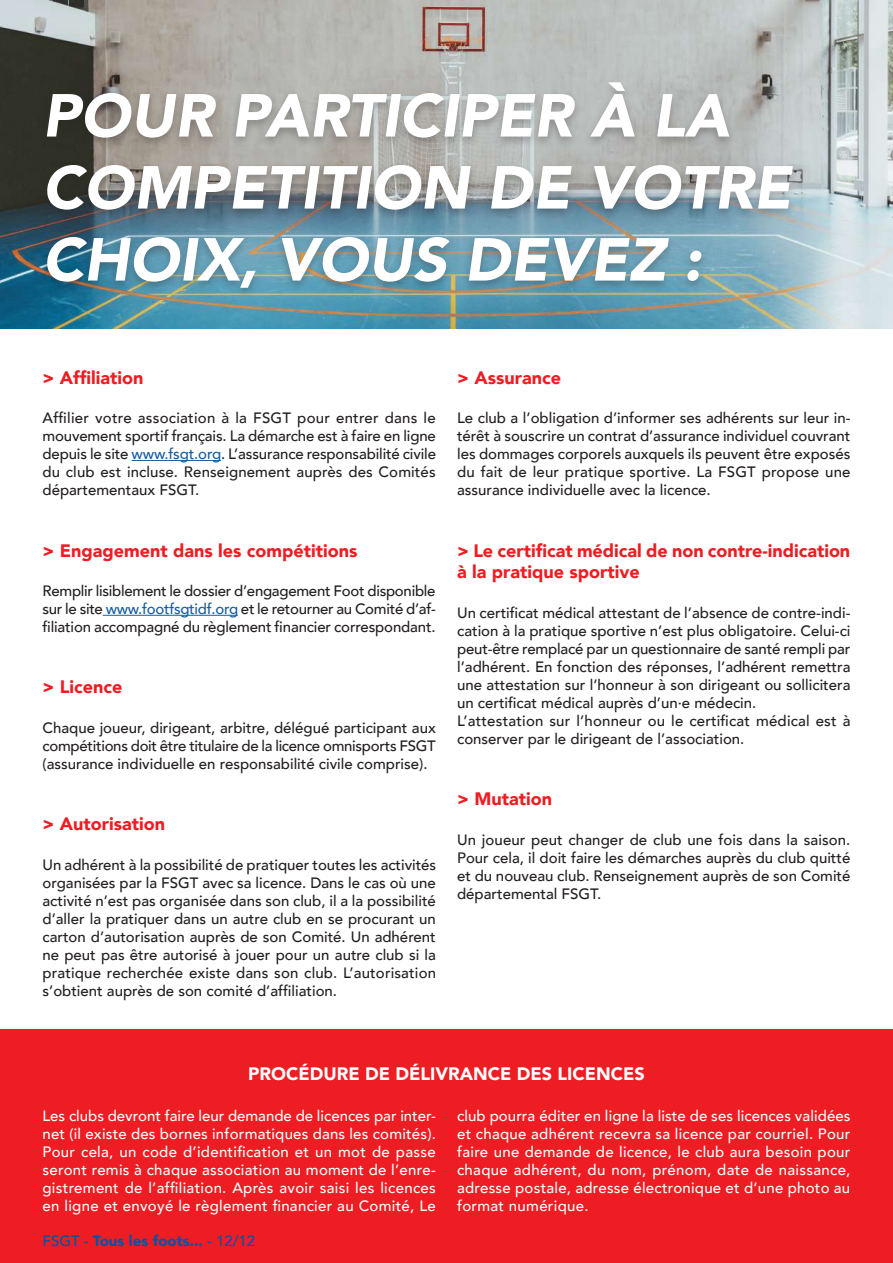
<style>
.page{position:relative;width:893px;height:1263px;background:#fff}
.page>*{position:absolute;margin:0;border:0;box-sizing:border-box;transform-origin:0 0}
.t1{font:italic 900 60px/72px "Avenir";color:#fff}
.t2{font:900 18px/21.6px "Avenir";color:#ee1d23}
.t3{font:900 18px "Avenir";color:#fff}
.t4{font:500 15px/18px "Avenir";color:#231f20;text-align:justify}
.t5{font:500 15px/18px "Avenir";letter-spacing:.02em;color:#fff;text-align:justify}
.t6{font:900 15px "Avenir";color:#0154a6}
.s1{color:#175d9e}
.s2{font-weight:500}
</style>
<div class="page">
<div style="left:0;top:1029px;width:893px;height:234px;background:#ee1d23"></div>
<img style="left:0;top:0;width:893px;height:328px">
<div style="left:39px;top:79px;width:761px;height:221px;background:#231f20;opacity:.3"></div>
<hr style="left:132px;top:460px;width:89px;height:1px;background:#175d9e">
<hr style="left:103px;top:615px;width:135px;height:1px;background:#175d9e">
<h1 class="t1" style="left:43px;top:79px;width:750px">POUR PARTICIPER À LA<br>COMPETITION DE VOTRE<br>CHOIX, VOUS DEVEZ :</h1>
<p class="t2" style="left:43px;top:366px;width:102px">&gt; Affiliation</p>
<p class="t4" style="left:43px;top:408px;width:395px">Affilier votre association à la FSGT pour entrer dans le mouvement sportif français. La démarche est à faire en ligne depuis le site <span class="s1">www.fsgt.org</span>. L’assurance responsabilité civile du club est incluse. Renseignement auprès des Comités départementaux FSGT.</p>
<p class="t2" style="left:43px;top:539px;width:316px">&gt; Engagement dans les compétitions</p>
<p class="t4" style="left:43px;top:581px;width:395px">Remplir lisiblement le dossier d’engagement Foot disponible sur le site <span class="s1">www.footfsgtidf.org</span> et le retourner au Comité d’af&shy;filiation accompagné du règlement financier correspondant.</p>
<p class="t2" style="left:43px;top:676px;width:82px">&gt; Licence</p>
<p class="t4" style="left:43px;top:718px;width:395px">Chaque joueur, dirigeant, arbitre, délégué participant aux compétitions doit être titulaire de la licence omnisports FSGT (assurance individuelle en responsabilité civile comprise).</p>
<p class="t2" style="left:43px;top:813px;width:124px">&gt; Autorisation</p>
<p class="t4" style="left:43px;top:855px;width:395px">Un adhérent à la possibilité de pratiquer toutes les activités organisées par la FSGT avec sa licence. Dans le cas où une activité n’est pas organisée dans son club, il a la possibilité d’aller la pratiquer dans un autre club en se procurant un carton d’autorisation auprès de son Comité. Un adhérent ne peut pas être autorisé à jouer pour un autre club si la pratique recherchée existe dans son club. L’autorisation s’obtient auprès de son comité d’affiliation.</p>
<p class="t2" style="left:457px;top:366px;width:105px">&gt; Assurance</p>
<p class="t4" style="left:457px;top:408px;width:395px">Le club a l’obligation d’informer ses adhérents sur leur in&shy;térêt à souscrire un contrat d’assurance individuel couvrant les dommages corporels auxquels ils peuvent être exposés du fait de leur pratique sportive. La FSGT propose une assurance individuelle avec la licence.</p>
<p class="t2" style="left:457px;top:539px;width:395px">&gt; Le certificat médical de non contre-indication à la pratique sportive</p>
<p class="t4" style="left:457px;top:603px;width:395px;text-align:left">Un certificat médical attestant de l’absence de contre-indi&shy;cation à la pratique sportive n’est plus obligatoire. Celui-ci peut-être remplacé par un questionnaire de santé rempli par l’adhérent. En fonction des réponses, l’adhérent remettra une attestation sur l’honneur à son dirigeant ou sollicitera un certificat médical auprès d’un·e médecin.<br>L’attestation sur l’honneur ou le certificat médical est à conserver par le dirigeant de l’association.</p>
<p class="t2" style="left:457px;top:787px;width:96px">&gt; Mutation</p>
<p class="t4" style="left:457px;top:829px;width:395px">Un joueur peut changer de club une fois dans la saison.<br>Pour cela, il doit faire les démarches auprès du club quitté et du nouveau club. Renseignement auprès de son Comité départemental FSGT.</p>
<p class="t3" style="left:248px;top:1059px;width:398px">PROCÉDURE DE DÉLIVRANCE DES LICENCES</p>
<p class="t5" style="left:43px;top:1105px;width:395px">Les clubs devront faire leur demande de licences par inter&shy;net (il existe des bornes informatiques dans les comités).<br>Pour cela, un code d’identification et un mot de passe seront remis à chaque association au moment de l’enre&shy;gistrement de l’affiliation. Après avoir saisi les licences en ligne et envoyé le règlement financier au Comité, Le</p>
<p class="t5" style="left:457px;top:1105px;width:395px">club pourra éditer en ligne la liste de ses licences validées et chaque adhérent recevra sa licence par courriel. Pour faire une demande de licence, le club aura besoin pour chaque adhérent, du nom, prénom, date de naissance, adresse postale, adresse électronique et d’une photo au format numérique.</p>
<p class="t6" style="left:43px;top:1228px;width:214px"><span class="s2">FSGT -</span> Tous les foots... <span class="s2">- 12/12</span></p>
</div>
